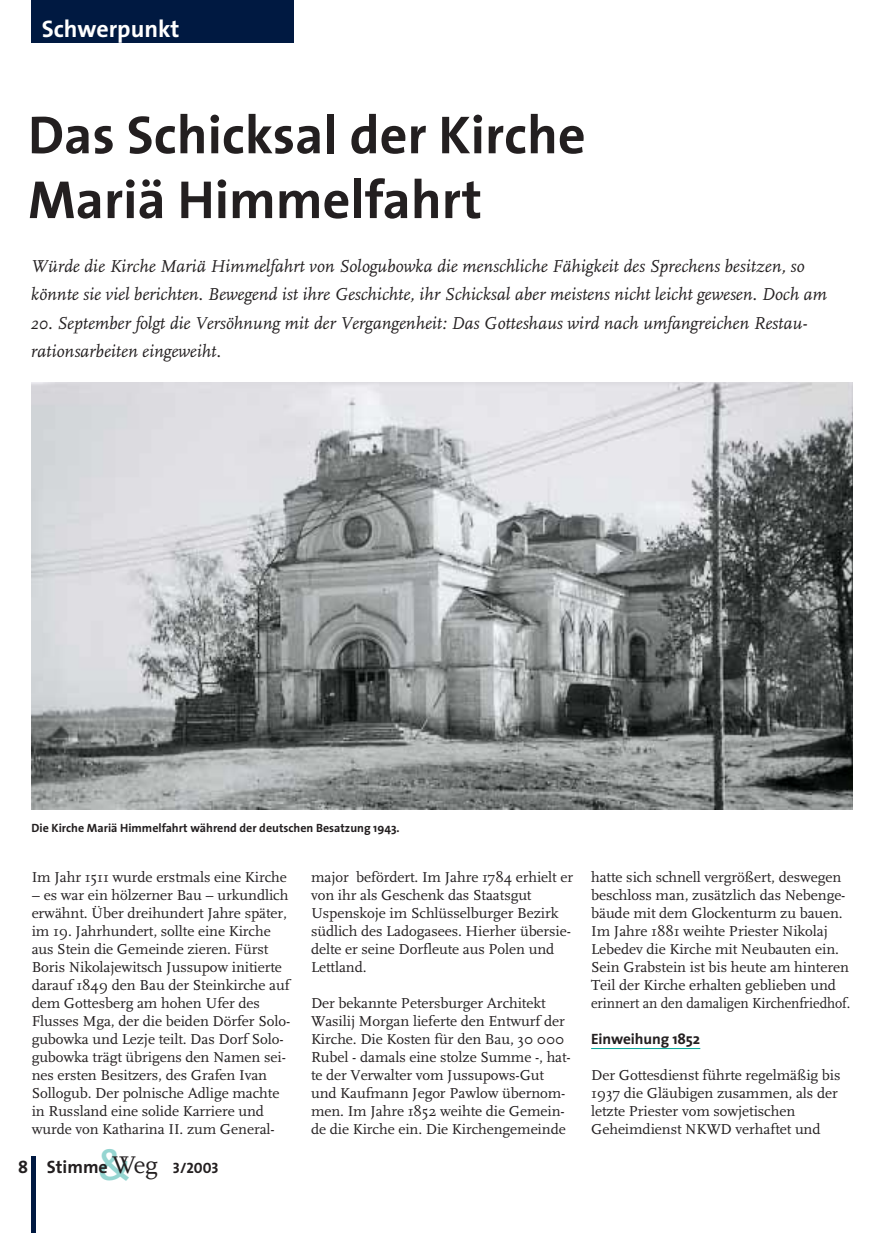
<style>
.page{position:relative;width:893px;height:1233px;background:#fff}
.page>*{position:absolute;margin:0;border:0;box-sizing:border-box;transform-origin:0 0}
.t1{font:700 54px/64.8px "The Sans";color:#231f20}
.t2{font:700 24px "The Sans";color:#fff}
.t3{font:italic 18px/28.5px "FF Scala";color:#231f20}
.t4{font:700 18px "The Sans";color:#231f20}
.t5{font:15px/18px "FF Scala";letter-spacing:-.005em;color:#231f20}
.t6{font:700 15px "The Sans";letter-spacing:-.005em;color:#231f20}
.t7{font:15px "The Sans Bold Caps";color:#231f20}
.t8{font:700 12px "The Sans";color:#231f20}
.s1{font-family:"The Sans";font-weight:600;font-size:42px;color:#95d5d1}
.s2{font-family:"FF Scala";font-size:25.2px}
.s3{font-family:"The Sans Bold Caps";font-weight:400}
</style>
<div class="page">
<img style="left:32px;top:382px;width:820px;height:427px">
<div style="left:32px;top:0;width:262px;height:43px;background:#001941"></div>
<hr style="left:32px;top:1157px;width:4px;height:76px;background:#001941">
<hr style="left:591px;top:1048px;width:109px;height:1px;background:#00a99c">
<h2 class="t2" style="left:42px;top:20px;width:139px">Schwerpunkt</h2>
<h1 class="t1" style="left:28px;top:108px;width:559px">Das Schicksal der Kirche<br>Mariä Himmelfahrt</h1>
<p class="t3" style="left:31px;top:254px;width:797px">Würde die Kirche Mariä Himmelfahrt von Sologubowka die menschliche Fähigkeit des Sprechens besitzen, so könnte sie viel berichten. Bewegend ist ihre Geschichte, ihr Schicksal aber meistens nicht leicht gewesen. Doch am</p>
<p class="t3" style="left:31px;top:311px;width:777px">20. September folgt die Versöhnung mit der Vergangenheit: Das Gotteshaus wird nach umfangreichen Restau&shy;rationsarbeiten eingeweiht.</p>
<p class="t8" style="left:32px;top:823px;width:369px">Die Kirche Mariä Himmelfahrt während der deutschen Besatzung 1943.</p>
<p class="t5" style="left:32px;top:869px;width:257px">Im Jahr 1511 wurde erstmals eine Kirche</p>
<p class="t5" style="left:32px;top:887px;width:260px">– es war ein hölzerner Bau – urkundlich erwähnt. Über dreihundert Jahre später, im 19. Jahrhundert, sollte eine Kirche aus Stein die Gemeinde zieren. Fürst Boris Nikolajewitsch Jussupow initierte darauf 1849 den Bau der Steinkirche auf dem Gottesberg am hohen Ufer des Flusses Mga, der die beiden Dörfer Solo&shy;gubowka und Lezje teilt. Das Dorf Solo&shy;gubowka trägt übrigens den Namen sei&shy;nes ersten Besitzers, des Grafen Ivan Sollogub. Der polnische Adlige machte in Russland eine solide Karriere und wurde von Katharina II. zum General-</p>
<p class="t7" style="left:98px;top:1159px;width:122px"><span class="s1">&amp;</span><span class="s2">Weg</span> 3/2003</p>
<p class="t4" style="left:18px;top:1160px;width:91px"><span class="s3">8</span> Stimme</p>
<p class="t5" style="left:311px;top:869px;width:263px">major befördert. Im Jahre 1784 erhielt er von ihr als Geschenk das Staatsgut Uspenskoje im Schlüsselburger Bezirk südlich des Ladogasees. Hierher übersie&shy;delte er seine Dorfleute aus Polen und Lettland.</p>
<p class="t5" style="left:311px;top:995px;width:261px">Der bekannte Petersburger Architekt Wasilij Morgan lieferte den Entwurf der Kirche. Die Kosten für den Bau, 30 000<br>Rubel - damals eine stolze Summe -, hat&shy;te der Verwalter vom Jussupows-Gut und Kaufmann Jegor Pawlow übernom&shy;men. Im Jahre 1852 weihte die Gemein&shy;de die Kirche ein. Die Kirchengemeinde</p>
<p class="t5" style="left:591px;top:869px;width:261px">hatte sich schnell vergrößert, deswegen beschloss man, zusätzlich das Nebenge&shy;bäude mit dem Glockenturm zu bauen.<br>Im Jahre 1881 weihte Priester Nikolaj Lebedev die Kirche mit Neubauten ein.<br>Sein Grabstein ist bis heute am hinteren Teil der Kirche erhalten geblieben und erinnert an den damaligen Kirchenfriedhof.</p>
<p class="t6" style="left:591px;top:1033px;width:111px">Einweihung 1852</p>
<p class="t5" style="left:591px;top:1067px;width:251px">Der Gottesdienst führte regelmäßig bis 1937 die Gläubigen zusammen, als der letzte Priester vom sowjetischen Geheimdienst NKWD verhaftet und</p>
</div>
